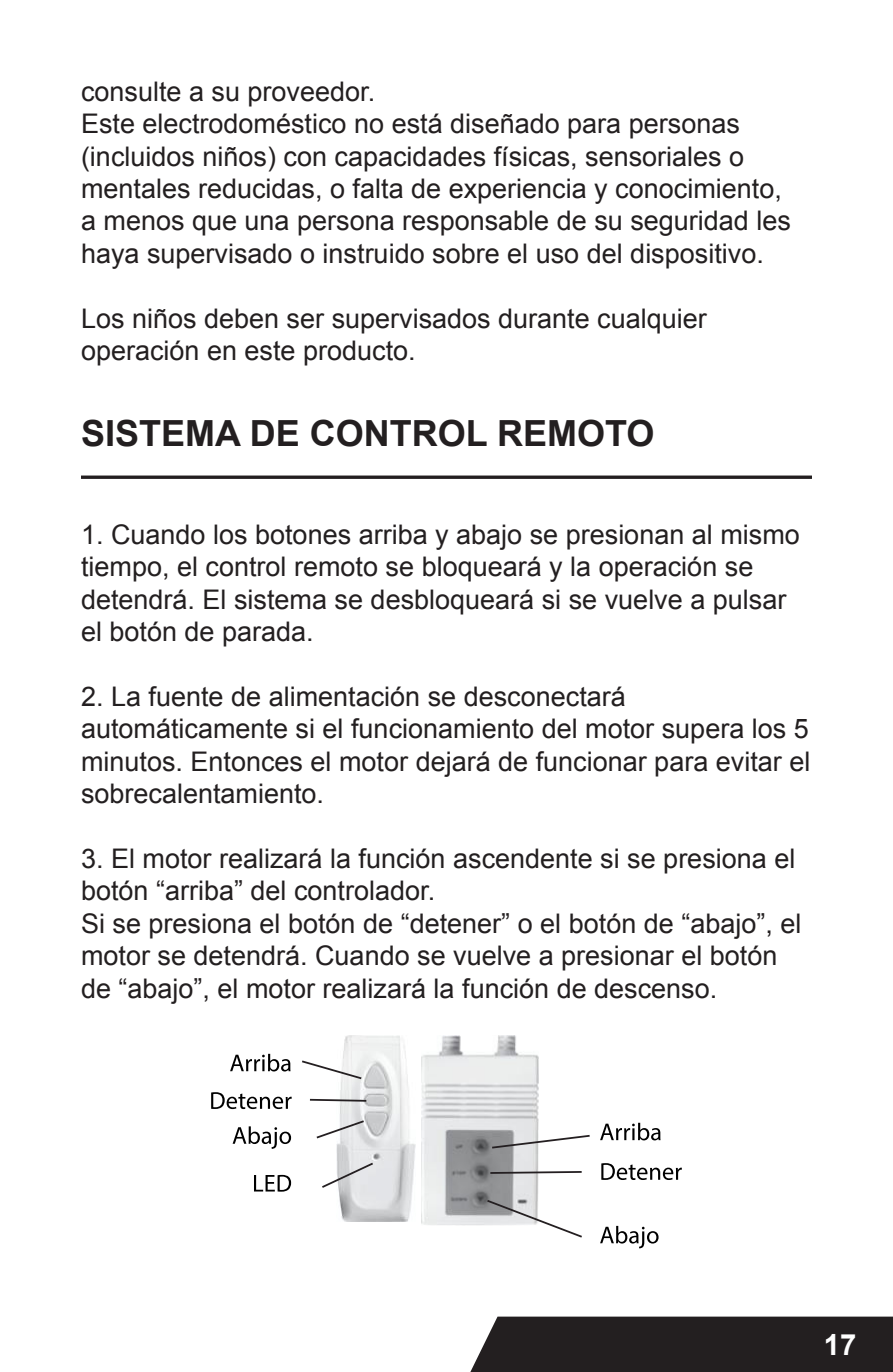
<style>
.page{position:relative;width:893px;height:1372px;background:#fff}
.page>*{position:absolute;margin:0;border:0;box-sizing:border-box;transform-origin:0 0}
.t1{font:700 36px "Arial";color:#231f20}
.t2{font:700 29.25px "Arial";color:#fff}
.t3{font:27px/32.4px "Arial";color:#231f20}
</style>
<div class="page">
<div style="left:471px;top:1316px;width:422px;height:55px;background:#231f20"></div>
<svg style="left:81px;top:475px;width:731px;height:4px;background:#444142"></svg>
<img style="left:343px;top:1035px;width:63px;height:25px">
<img style="left:422px;top:1035px;width:117px;height:25px">
<svg style="left:302px;top:1060px;width:288px;height:177px"></svg>
<svg style="left:600px;top:1122px;width:60px;height:18px"></svg>
<svg style="left:601px;top:1163px;width:81px;height:16px"></svg>
<svg style="left:600px;top:1225px;width:59px;height:23px"></svg>
<svg style="left:230px;top:1053px;width:61px;height:18px"></svg>
<svg style="left:211px;top:1092px;width:81px;height:16px"></svg>
<svg style="left:233px;top:1126px;width:58px;height:22px"></svg>
<svg style="left:254px;top:1174px;width:37px;height:17px"></svg>
<p class="t3" style="left:81px;top:75px;width:296px">consulte a su proveedor.</p>
<p class="t3" style="left:81px;top:108px;width:711px">Este electrodoméstico no está diseñado para personas (incluidos niños) con capacidades físicas, sensoriales o mentales reducidas, o falta de experiencia y conocimiento, a menos que una persona responsable de su seguridad les haya supervisado o instruido sobre el uso del dispositivo.</p>
<p class="t3" style="left:81px;top:302px;width:627px">Los niños deben ser supervisados durante cualquier operación en este producto.</p>
<p class="t1" style="left:81px;top:410px;width:575px">SISTEMA DE CONTROL REMOTO</p>
<p class="t3" style="left:81px;top:518px;width:720px">1. Cuando los botones arriba y abajo se presionan al mismo tiempo, el control remoto se bloqueará y la operación se detendrá. El sistema se desbloqueará si se vuelve a pulsar el botón de parada.</p>
<p class="t3" style="left:81px;top:680px;width:731px">2. La fuente de alimentación se desconectará automáticamente si el funcionamiento del motor supera los 5 minutos. Entonces el motor dejará de funcionar para evitar el sobrecalentamiento.</p>
<p class="t3" style="left:81px;top:842px;width:716px">3. El motor realizará la función ascendente si se presiona el botón “arriba” del controlador.</p>
<p class="t3" style="left:81px;top:907px;width:722px">Si se presiona el botón de “detener” o el botón de “abajo”, el motor se detendrá. Cuando se vuelve a presionar el botón de “abajo”, el motor realizará la función de descenso.</p>
<p class="t2" style="left:824px;top:1325px;width:34px">17</p>
</div>
